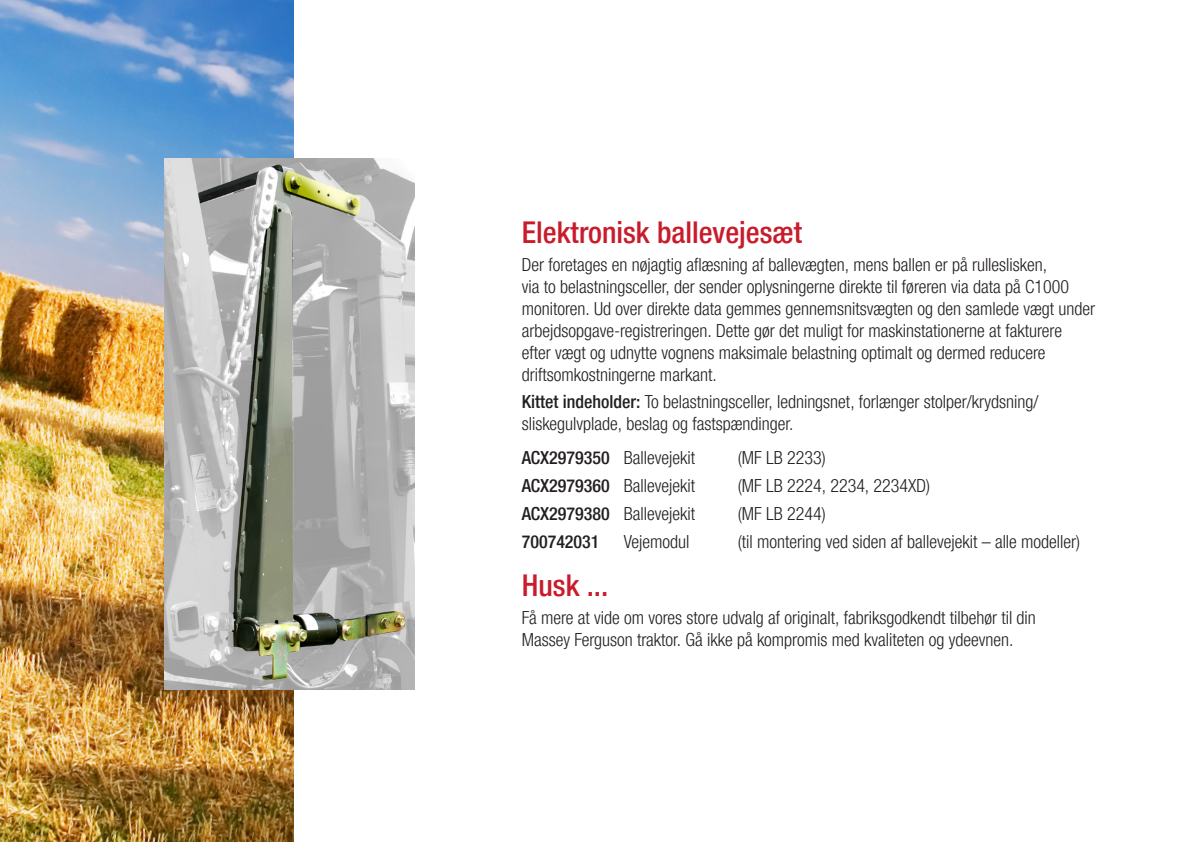
<style>
.page{position:relative;width:1191px;height:842px;background:#fff}
.page>*{position:absolute;margin:0;border:0;box-sizing:border-box;transform-origin:0 0}
.Subheading_15_12{font:500 condensed 30px "Helvetica Neue LTW1 G";color:#c81c2c}
.Text_10_11{font:300 condensed 18px/22px "Helvetica Neue LTW1 G";color:#231f20}
.Text_10_11-2{font:500 condensed 18px "Helvetica Neue LTW1 G";color:#231f20}
.s1{font-weight:500}
</style>
<div class="page">
<img style="left:0;top:0;width:293px;height:842px">
<img style="left:164px;top:158px;width:250px;height:531px">
<p class="Subheading_15_12" style="left:522px;top:214px;width:282px">Elektronisk ballevejesæt</p>
<p class="Text_10_11" style="left:522px;top:253px;width:575px">Der foretages en nøjagtig aflæsning af ballevægten, mens ballen er på rulleslisken,<br>via to belastningsceller, der sender oplysningerne direkte til føreren via data på C1000 monitoren. Ud over direkte data gemmes gennemsnitsvægten og den samlede vægt under arbejdsopgave-registreringen. Dette gør det muligt for maskinstationerne at fakturere efter vægt og udnytte vognens maksimale belastning optimalt og dermed reducere driftsomkostningerne markant.</p>
<p class="Text_10_11" style="left:522px;top:391px;width:518px"><span class="s1">Kittet indeholder:</span> To belastningsceller, ledningsnet, forlænger stolper/krydsning/ sliskegulvplade, beslag og fastspændinger.</p>
<p class="Text_10_11" style="left:522px;top:447px;width:175px"><span class="s1">ACX2979350</span> Ballevejekit</p>
<p class="Text_10_11" style="left:738px;top:447px;width:89px">(MF LB 2233)</p>
<p class="Text_10_11" style="left:522px;top:475px;width:175px"><span class="s1">ACX2979360</span> Ballevejekit</p>
<p class="Text_10_11" style="left:738px;top:475px;width:194px">(MF LB 2224, 2234, 2234XD)</p>
<p class="Text_10_11" style="left:522px;top:503px;width:175px"><span class="s1">ACX2979380</span> Ballevejekit</p>
<p class="Text_10_11" style="left:738px;top:503px;width:89px">(MF LB 2244)</p>
<p class="Text_10_11-2" style="left:522px;top:531px;width:79px">700742031</p>
<p class="Text_10_11" style="left:624px;top:531px;width:67px">Vejemodul</p>
<p class="Text_10_11" style="left:738px;top:531px;width:344px">(til montering ved siden af ballevejekit – alle modeller)</p>
<p class="Subheading_15_12" style="left:522px;top:567px;width:88px">Husk ...</p>
<p class="Text_10_11" style="left:522px;top:606px;width:516px">Få mere at vide om vores store udvalg af originalt, fabriksgodkendt tilbehør til din<br>Massey Ferguson traktor. Gå ikke på kompromis med kvaliteten og ydeevnen.</p>
</div>
